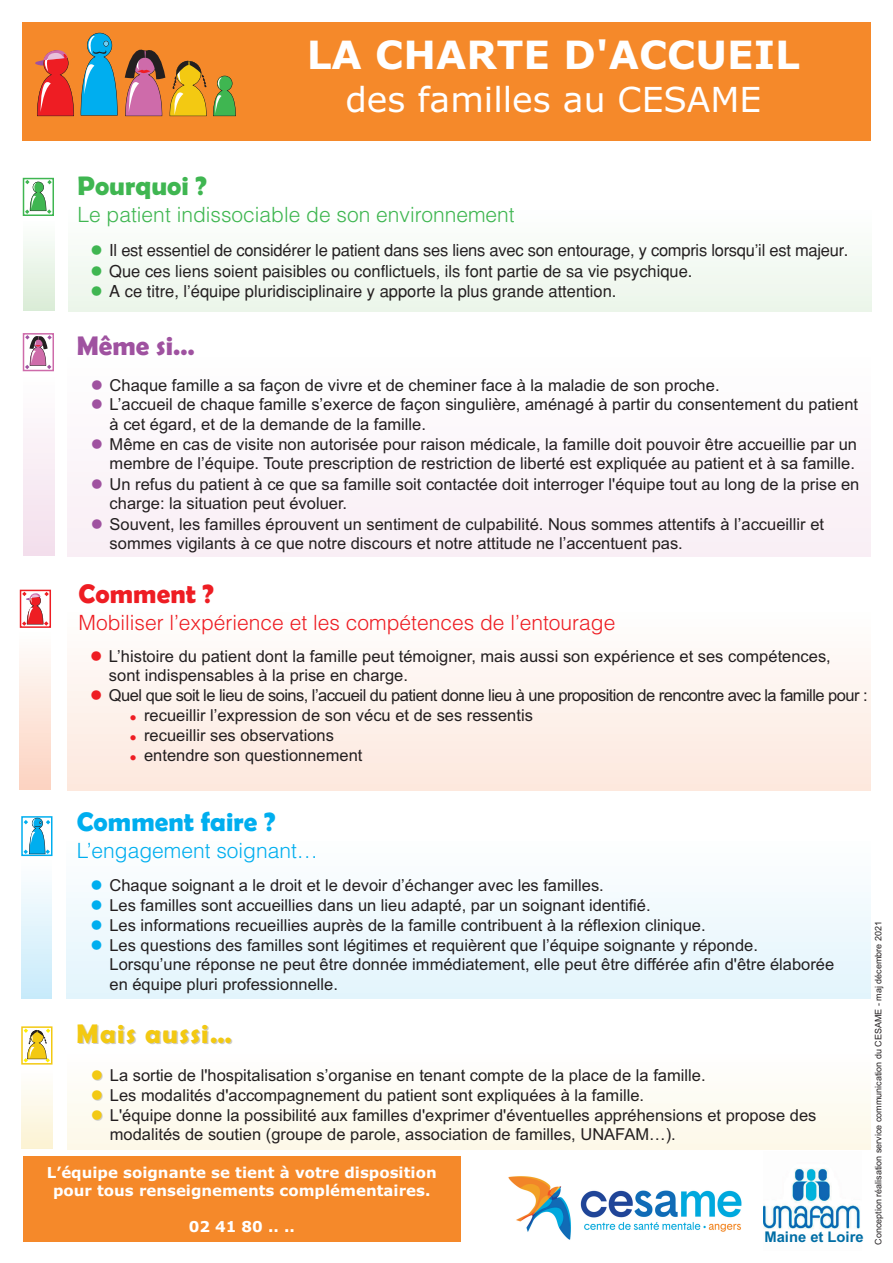
<style>
.page{position:relative;width:893px;height:1263px;background:#fff}
.page>*{position:absolute;margin:0;border:0;box-sizing:border-box;transform-origin:0 0}
.t1{font:700 39px "MS Reference Sans Serif";color:#fff}
.t2{font:34.5px "MS Reference Sans Serif";color:#fff}
.t3{font:700 27px "Berlin Sans FB Demi";color:#00aeef}
.t4{font:700 27px "Berlin Sans FB Demi";letter-spacing:.05em;color:#f3c912}
.t5{font:700 27px "Berlin Sans FB Demi";color:#3fb651}
.t6{font:700 27px "Berlin Sans FB Demi";color:#ee1d23}
.t7{font:700 27px "Berlin Sans FB Demi";color:#9f52a0}
.t8{font:300 21px "Helvetica LT Std";color:#ee1d23}
.t9{font:300 21px "Helvetica LT Std";color:#3fb651}
.t10{font:300 21px "Helvetica LT Std";color:#00aeef}
.t11{font:16.5px/19.2px "Arial";color:#231f20}
.t12{font:16.5px "Helvetica Regular 2";color:#231f20}
.t13{font:16.5px "Arial";letter-spacing:-.03em;color:#231f20}
.t14{font:700 15px/18px "MS Reference Sans Serif";color:#fff;text-align:center}
.t15{font:700 14.7px "Arial";color:#006da5}
.t16{font:9px "Arial";color:#231f20}
.s1{color:#3fb651}
.s2{color:#9f52a0}
.s3{color:#ee1d23}
.s4{color:#00aeef}
.s5{color:#ccc}
</style>
<div class="page">
<div style="left:22px;top:23px;width:848px;height:118px;background:#f5892a"></div>
<div style="left:23px;top:221px;width:31px;height:89px;background:linear-gradient(to bottom,#fdfefd,#daecd6)"></div>
<div style="left:23px;top:376px;width:31px;height:180px;background:linear-gradient(to bottom,#fefefe,#f3deeb)"></div>
<div style="left:20px;top:633px;width:30px;height:157px;background:linear-gradient(to bottom,#fefdfc,#fcd2bf)"></div>
<div style="left:21px;top:861px;width:31px;height:137px;background:linear-gradient(to bottom,#fdfefe,#c7eafa)"></div>
<div style="left:22px;top:1070px;width:31px;height:78px;background:linear-gradient(to bottom,#fefefd,#fcf2d3)"></div>
<div style="left:68px;top:209px;width:804px;height:102px;background:#f4faf4"></div>
<div style="left:67px;top:353px;width:804px;height:203px;background:#fbf6fa"></div>
<div style="left:67px;top:610px;width:804px;height:180px;background:linear-gradient(to bottom,#fefefe,#fde8dd)"></div>
<div style="left:67px;top:839px;width:803px;height:159px;background:linear-gradient(to right,#f0f9fd,#f0f9fd)"></div>
<div style="left:67px;top:1053px;width:804px;height:96px;background:#fdfcf4"></div>
<div style="left:23px;top:333px;width:31px;height:38px;border:2px solid #ce6baa"></div>
<img style="left:763px;top:1168px;width:97px;height:61px">
<div style="left:21px;top:816px;width:31px;height:40px;border:2px solid #00aeef"></div>
<svg style="left:81px;top:33px;width:37px;height:83px"></svg>
<svg style="left:35px;top:50px;width:39px;height:66px"></svg>
<div style="left:20px;top:590px;width:31px;height:38px;border:2px solid #ee1d23"></div>
<svg style="left:22px;top:592px;width:27px;height:34px"></svg>
<div style="left:23px;top:178px;width:31px;height:38px;border:2px solid #3fb651"></div>
<svg style="left:25px;top:180px;width:27px;height:34px"></svg>
<svg style="left:24px;top:818px;width:26px;height:36px"></svg>
<div style="left:21px;top:1026px;width:31px;height:38px;border:2px solid #f3c912"></div>
<svg style="left:24px;top:1028px;width:26px;height:34px"></svg>
<svg style="left:125px;top:49px;width:111px;height:67px"></svg>
<svg style="left:25px;top:333px;width:27px;height:36px"></svg>
<img style="left:508px;top:1176px;width:234px;height:64px">
<div style="left:23px;top:1157px;width:437px;height:85px;background:#f5892a"></div>
<h1 class="t1" style="left:307px;top:32px;width:495px">LA CHARTE D'ACCUEIL</h1>
<h2 class="t2" style="left:345px;top:80px;width:417px">des familles au CESAME</h2>
<h3 class="t5" style="left:77px;top:170px;width:131px">Pourquoi ?</h3>
<p class="t9" style="left:77px;top:207px;width:439px">Le patient indissociable de son environnement</p>
<p class="t12" style="left:90px;top:244px;width:760px"><span class="s1">●</span> Il est essentiel de considérer le patient dans ses liens avec son entourage, y compris lorsqu’il est majeur.</p>
<p class="t12" style="left:90px;top:264px;width:604px"><span class="s1">●</span> Que ces liens soient paisibles ou conflictuels, ils font partie de sa vie psychique.</p>
<p class="t12" style="left:90px;top:284px;width:528px"><span class="s1">●</span> A ce titre, l’équipe pluridisciplinaire y apporte la plus grande attention.</p>
<h3 class="t7" style="left:77px;top:330px;width:120px">Même si…</h3>
<p class="t11" style="left:91px;top:375px;width:630px"><span class="s2">●</span> Chaque famille a sa façon de vivre et de cheminer face à la maladie de son proche.</p>
<p class="t11" style="left:110px;top:395px;width:750px;text-indent:-19px"><span class="s2">●</span> L’accueil de chaque famille s’exerce de façon singulière, aménagé à partir du consentement du patient à cet égard, et de la demande de la famille.</p>
<p class="t11" style="left:91px;top:435px;width:768px;text-align:right"><span class="s2">●</span> Même en cas de visite non autorisée pour raison médicale, la famille doit pouvoir être accueillie par un membre de l’équipe. Toute prescription de restriction de liberté est expliquée au patient et à sa famille.</p>
<p class="t11" style="left:110px;top:474px;width:751px;text-indent:-19px"><span class="s2">●</span> Un refus du patient à ce que sa famille soit contactée doit interroger l'équipe tout au long de la prise en charge: la situation peut évoluer.</p>
<p class="t11" style="left:110px;top:514px;width:716px;text-indent:-19px"><span class="s2">●</span> Souvent, les familles éprouvent un sentiment de culpabilité. Nous sommes attentifs à l’accueillir et sommes vigilants à ce que notre discours et notre attitude ne l’accentuent pas.</p>
<h3 class="t6" style="left:79px;top:578px;width:137px">Comment ?</h3>
<p class="t8" style="left:79px;top:614px;width:538px">Mobiliser l’expérience et les compétences de l’entourage</p>
<p class="t11" style="left:109px;top:646px;width:723px;text-indent:-19px"><span class="s3">●</span> L’histoire du patient dont la famille peut témoigner, mais aussi son expérience et ses compétences, sont indispensables à la prise en charge.</p>
<p class="t13" style="left:90px;top:686px;width:779px"><span class="s3">●</span> Quel que soit le lieu de soins, l’accueil du patient donne lieu à une proposition de rencontre avec la famille pour :</p>
<p class="t11" style="left:130px;top:706px;width:405px"><span class="s3">●</span> recueillir l’expression de son vécu et de ses ressentis</p>
<p class="t11" style="left:130px;top:726px;width:206px"><span class="s3">●</span> recueillir ses observations</p>
<p class="t11" style="left:130px;top:746px;width:234px"><span class="s3">●</span> entendre son questionnement</p>
<h3 class="t3" style="left:77px;top:806px;width:200px">Comment faire ?</h3>
<p class="t10" style="left:77px;top:843px;width:243px">L’engagement soignant…</p>
<p class="t11" style="left:91px;top:876px;width:515px"><span class="s4">●</span> Chaque soignant a le droit et le devoir d’échanger avec les familles.</p>
<p class="t11" style="left:91px;top:896px;width:562px"><span class="s4">●</span> Les familles sont accueillies dans un lieu adapté, par un soignant identifié.</p>
<p class="t11" style="left:91px;top:916px;width:617px"><span class="s4">●</span> Les informations recueillies auprès de la famille contribuent à la réflexion clinique.</p>
<p class="t11" style="left:109px;top:935px;width:726px;text-indent:-19px"><span class="s4">●</span> Les questions des familles sont légitimes et requièrent que l’équipe soignante y réponde.<br>Lorsqu’une réponse ne peut être donnée immédiatement, elle peut être différée afin d'être élaborée en équipe pluri professionnelle.</p>
<h3 class="t4" style="left:77px;top:1018px;width:157px">Mais aussi…</h3>
<p class="t11" style="left:92px;top:1066px;width:615px"><span class="s5">●</span> La sortie de l'hospitalisation s’organise en tenant compte de la place de la famille.</p>
<p class="t11" style="left:92px;top:1086px;width:554px"><span class="s5">●</span> Les modalités d'accompagnement du patient sont expliquées à la famille.</p>
<p class="t11" style="left:110px;top:1105px;width:708px;text-indent:-18px"><span class="s5">●</span> L'équipe donne la possibilité aux familles d'exprimer d'éventuelles appréhensions et propose des modalités de soutien (groupe de parole, association de familles, UNAFAM…).</p>
<p class="t14" style="left:47px;top:1164px;width:391px">L’équipe soignante se tient à votre disposition pour tous renseignements complémentaires.</p>
<p class="t14" style="left:189px;top:1218px;width:108px">02 41 80 .. ..</p>
<p class="t15" style="left:764px;top:1228px;width:101px">Maine et Loire</p>
<p class="t16" style="left:873px;top:1245px;width:325px;rotate:-90deg">Conception réalisation service communication du CESAME - maj décembre 2021</p>
</div>
